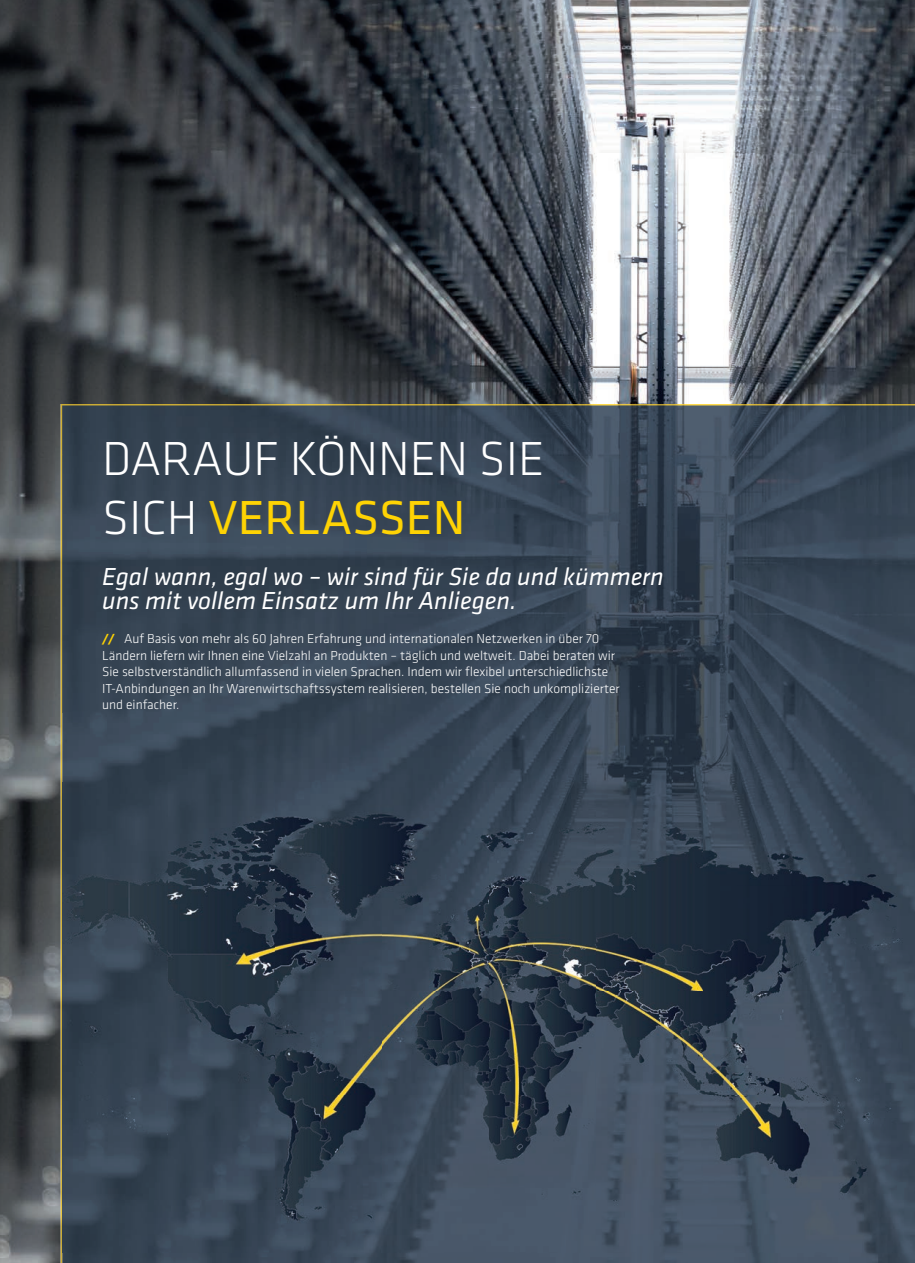
<style>
.page{position:relative;width:915px;height:1263px;background:#fff}
.page>*{position:absolute;margin:0;border:0;box-sizing:border-box;transform-origin:0 0}
.t1{font:300 49.5px/58.5px "Klavika";color:#fff}
.t2{font:italic 25.5px/24px "Klavika";color:#fff}
.t3{font:300 13.5px/16.5px "Klavika";color:#fff}
.s1{font-weight:400;color:#fed304}
.s2{font-weight:700;font-style:italic;color:#fed304}
</style>
<div class="page">
<img style="left:0;top:0;width:914px;height:1263px">
<img style="left:111px;top:455px;width:803px;height:327px">
<img style="left:877px;top:1252px;width:37px;height:11px">
<img style="left:112px;top:1252px;width:765px;height:11px">
<img style="left:61px;top:404px;width:853px;height:51px">
<img style="left:61px;top:455px;width:50px;height:808px">
<img style="left:62px;top:782px;width:852px;height:470px">
<svg style="left:0;top:0;width:208px;height:72px;background:#2d3033"></svg>
<h1 class="t1" style="left:102px;top:429px;width:444px">DARAUF KÖNNEN SIE<br>SICH <span class="s1">VERLASSEN</span></h1>
<h2 class="t2" style="left:102px;top:564px;width:563px">Egal wann, egal wo – wir sind für Sie da und kümmern uns mit vollem Einsatz um Ihr Anliegen.</h2>
<p class="t3" style="left:102px;top:630px;width:519px"><span class="s2">//</span> Auf Basis von mehr als 60 Jahren Erfahrung und internationalen Netzwerken in über 70<br>Ländern liefern wir Ihnen eine Vielzahl an Produkten – täglich und weltweit. Dabei beraten wir Sie selbstverständlich allumfassend in vielen Sprachen. Indem wir flexibel unterschiedlichste IT-Anbindungen an Ihr Warenwirtschaftssystem realisieren, bestellen Sie noch unkomplizierter und einfacher.</p>
</div>
